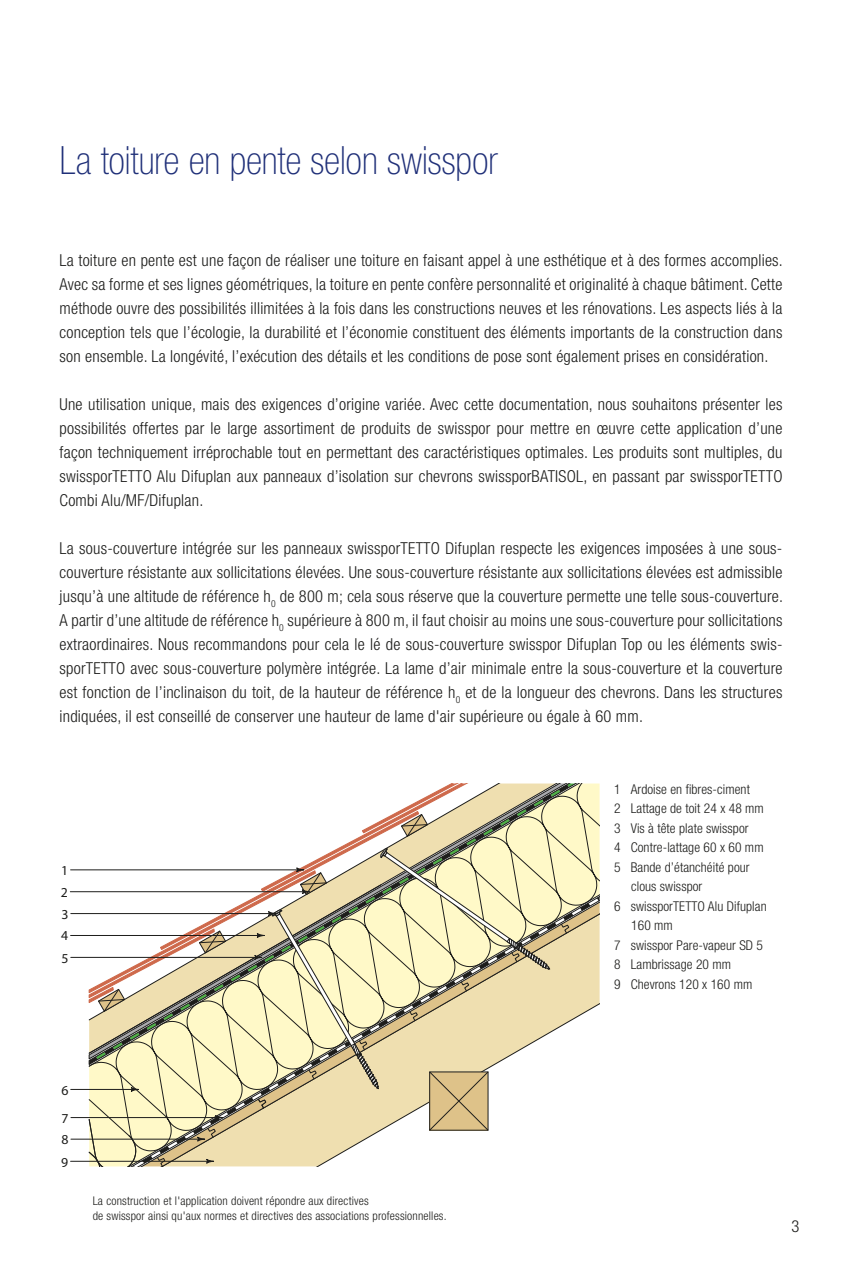
<style>
.page{position:relative;width:842px;height:1263px;background:#fff}
.page>*{position:absolute;margin:0;border:0;box-sizing:border-box;transform-origin:0 0}
.t1{font:100 condensed 39px "Helvetica Neue LT Std";letter-spacing:-.005em;color:#1f2f78}
.t2{font:300 condensed 16.5px/24px "Helvetica Neue LT Std";letter-spacing:.015em;color:#1d1d1b;text-align:justify}
.t3{font:300 condensed 13.65px/21.9px "Helvetica Neue LT Std";color:#1d1d1b}
.t4{font:300 condensed 13.5px "Helvetica Neue LT Std";letter-spacing:.005em;color:#1d1d1b}
.t5{font:300 condensed 12px/15px "Helvetica Neue LT Std";letter-spacing:.015em;color:#1d1d1b}
</style>
<div class="page">
<hr style="left:71px;top:869px;width:229px;height:1px;background:#1d1d1b">
<hr style="left:70px;top:891px;width:237px;height:1px;background:#1d1d1b">
<hr style="left:71px;top:913px;width:201px;height:1px;background:#1d1d1b">
<hr style="left:71px;top:935px;width:189px;height:1px;background:#1d1d1b">
<hr style="left:71px;top:957px;width:186px;height:1px;background:#1d1d1b">
<hr style="left:71px;top:1089px;width:62px;height:1px;background:#1d1d1b">
<hr style="left:71px;top:1117px;width:147px;height:1px;background:#1d1d1b">
<hr style="left:71px;top:1139px;width:130px;height:1px;background:#1d1d1b">
<hr style="left:71px;top:1161px;width:139px;height:1px;background:#1d1d1b">
<svg style="left:88px;top:783px;width:512px;height:383px"></svg>
<h1 class="t1" style="left:60px;top:139px;width:440px">La toiture en pente selon swisspor</h1>
<p class="t2" style="left:60px;top:248px;width:725px">La toiture en pente est une façon de réaliser une toiture en faisant appel à une esthétique et à des formes accomplies.<br>Avec sa forme et ses lignes géométriques, la toiture en pente confère personnalité et originalité à chaque bâtiment. Cette méthode ouvre des possibilités illimitées à la fois dans les constructions neuves et les rénovations. Les aspects liés à la conception tels que l’écologie, la durabilité et l’économie constituent des éléments importants de la construction dans son ensemble. La longévité, l’exécution des détails et les conditions de pose sont également prises en considération.</p>
<p class="t2" style="left:60px;top:392px;width:724px">Une utilisation unique, mais des exigences d’origine variée. Avec cette documentation, nous souhaitons présenter les possibilités offertes par le large assortiment de produits de swisspor pour mettre en œuvre cette application d’une façon techniquement irréprochable tout en permettant des caractéristiques optimales. Les produits sont multiples, du swissporTETTO Alu Difuplan aux panneaux d’isolation sur chevrons swissporBATISOL, en passant par swissporTETTO Combi Alu/MF/Difuplan.</p>
<p class="t2" style="left:60px;top:536px;width:725px">La sous-couverture intégrée sur les panneaux swissporTETTO Difuplan respecte les exigences imposées à une sous&shy;couverture résistante aux sollicitations élevées. Une sous-couverture résistante aux sollicitations élevées est admissible jusqu’à une altitude de référence h<sub>0</sub> de 800 m; cela sous réserve que la couverture permette une telle sous-couverture.<br>A partir d’une altitude de référence h<sub>0</sub> supérieure à 800 m, il faut choisir au moins une sous-couverture pour sollicitations extraordinaires. Nous recommandons pour cela le lé de sous-couverture swisspor Difuplan Top ou les éléments swis&shy;sporTETTO avec sous-couverture polymère intégrée. La lame d’air minimale entre la sous-couverture et la couverture est fonction de l’inclinaison du toit, de la hauteur de référence h<sub>0</sub> et de la longueur des chevrons. Dans les structures indiquées, il est conseillé de conserver une hauteur de lame d'air supérieure ou égale à 60 mm.</p>
<p class="t3" style="left:61px;top:859px;width:9px;text-align:justify">1<br>2<br>3<br>4<br>5</p>
<p class="t4" style="left:614px;top:781px;width:137px">1 Ardoise en fibres-ciment</p>
<p class="t4" style="left:614px;top:801px;width:151px">2 Lattage de toit 24 x 48 mm</p>
<p class="t4" style="left:614px;top:820px;width:136px">3 Vis à tête plate swisspor</p>
<p class="t4" style="left:614px;top:840px;width:151px">4 Contre-lattage 60 x 60 mm</p>
<p class="t4" style="left:614px;top:859px;width:137px">5 Bande d’étanchéité pour</p>
<p class="t4" style="left:631px;top:879px;width:73px">clous swisspor</p>
<p class="t4" style="left:614px;top:898px;width:154px">6 swissporTETTO Alu Difuplan</p>
<p class="t4" style="left:631px;top:918px;width:43px">160 mm</p>
<p class="t4" style="left:614px;top:937px;width:150px">7 swisspor Pare-vapeur SD 5</p>
<p class="t4" style="left:614px;top:957px;width:118px">8 Lambrissage 20 mm</p>
<p class="t4" style="left:614px;top:976px;width:140px">9 Chevrons 120 x 160 mm</p>
<p class="t3" style="left:61px;top:1076px;width:9px;line-height:28.2px">6<br>7</p>
<p class="t3" style="left:61px;top:1128px;width:9px;line-height:22.4px">8<br>9</p>
<p class="t5" style="left:93px;top:1193px;width:355px">La construction et l'application doivent répondre aux directives<br>de swisspor ainsi qu'aux normes et directives des associations professionnelles.</p>
<p class="t2" style="left:791px;top:1214px;width:9px">3</p>
</div>
